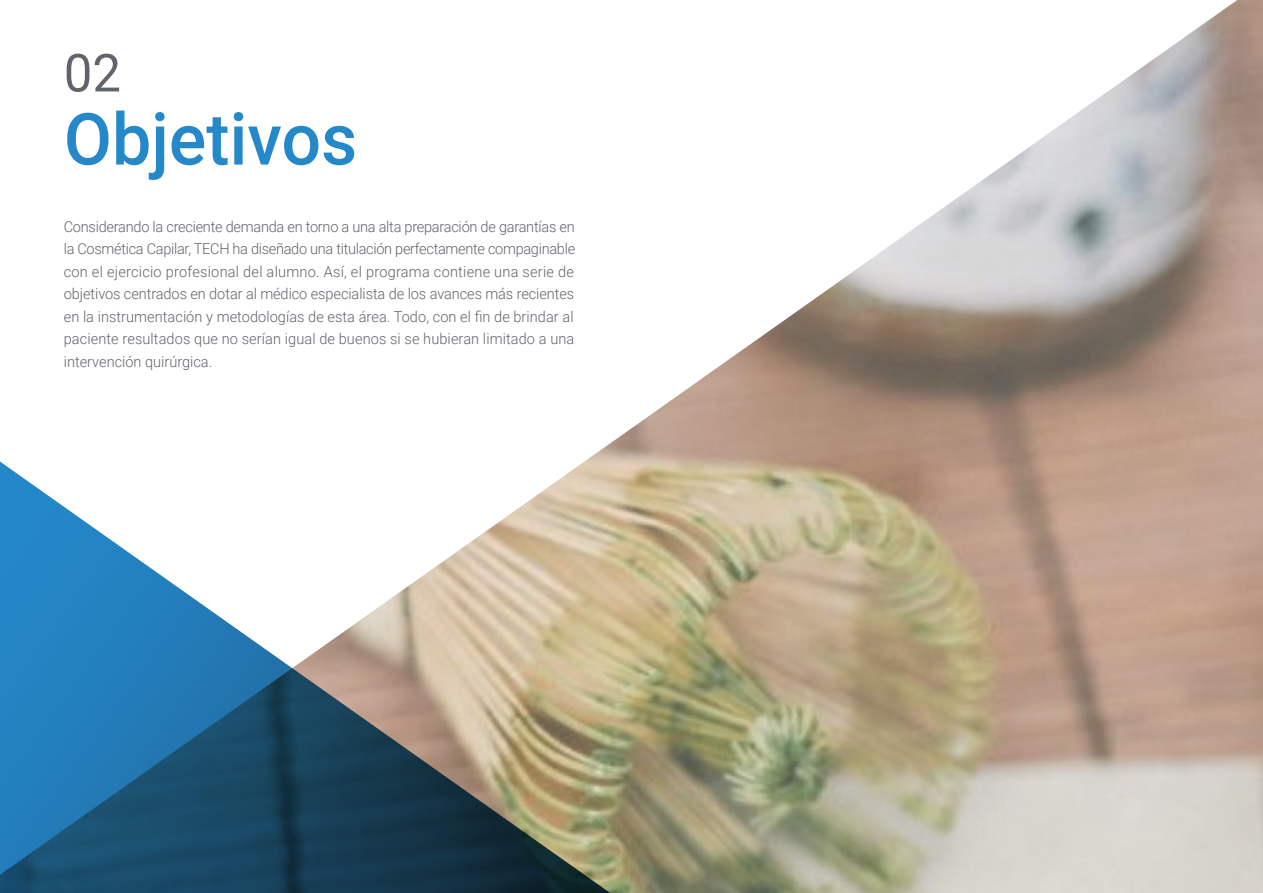
<style>
.page{position:relative;width:1263px;height:893px;background:#fff}
.page>*{position:absolute;margin:0;border:0;box-sizing:border-box;transform-origin:0 0}
.t1{font:500 72px "Roboto";color:#2488c9}
.t2{font:52.5px "Roboto";color:#61646a}
.t3{font:300 15px/22.5px "Roboto";letter-spacing:.005em;color:#61646a;text-align:justify}
</style>
<div class="page">
<img style="left:607px;top:0;width:656px;height:893px">
<svg style="left:0;top:446px;width:640px;height:447px"></svg>
<h2 class="t2" style="left:64px;top:36px;width:59px">02</h2>
<h1 class="t1" style="left:64px;top:89px;width:295px">Objetivos</h1>
<p class="t3" style="left:64px;top:214px;width:513px">Considerando la creciente demanda en torno a una alta preparación de garantías en la Cosmética Capilar, TECH ha diseñado una titulación perfectamente compaginable con el ejercicio profesional del alumno. Así, el programa contiene una serie de objetivos centrados en dotar al médico especialista de los avances más recientes en la instrumentación y metodologías de esta área. Todo, con el fin de brindar al paciente resultados que no serían igual de buenos si se hubieran limitado a una intervención quirúrgica.</p>
</div>
